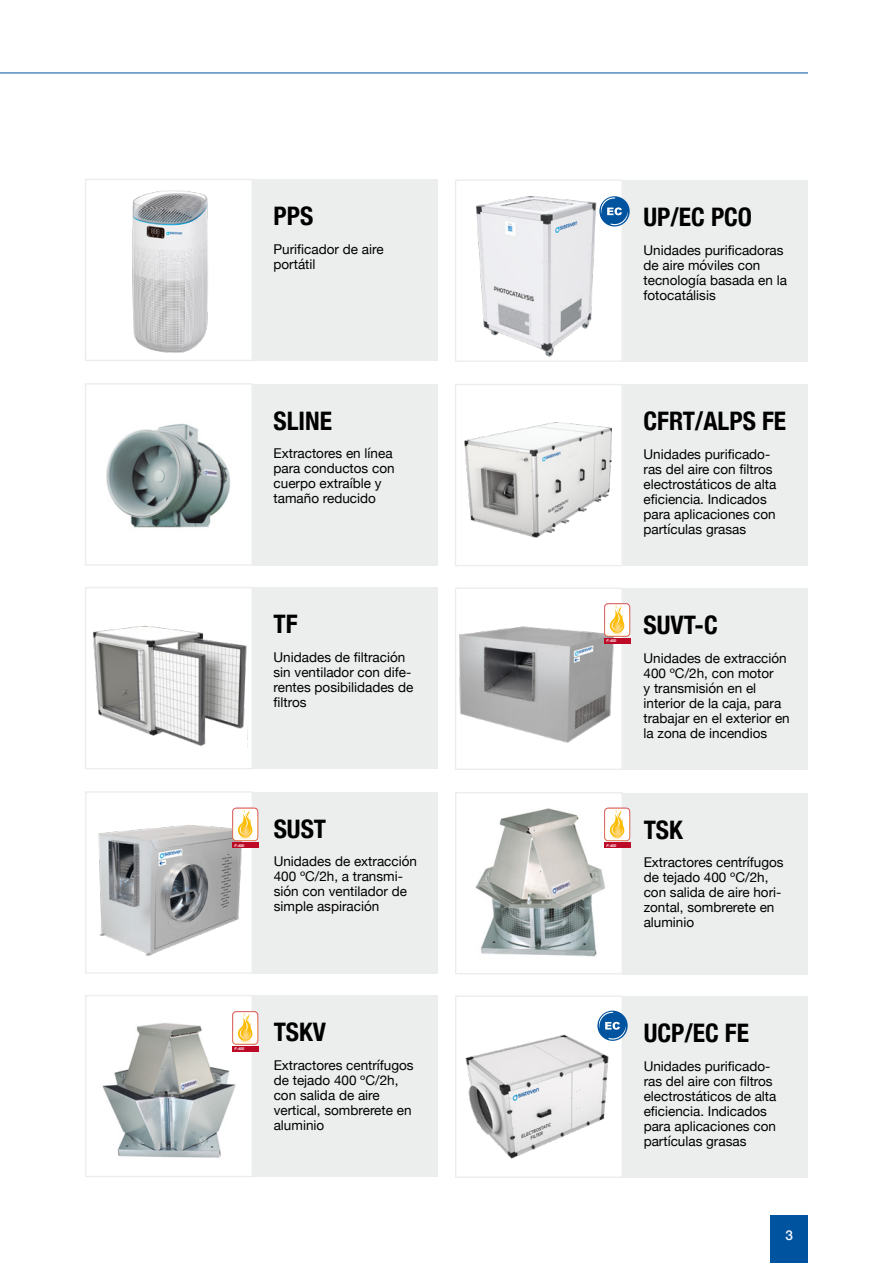
<style>
.page{position:relative;width:893px;height:1263px;background:#fff}
.page>*{position:absolute;margin:0;border:0;box-sizing:border-box;transform-origin:0 0}
.t1{font:700 condensed 25.5px "Helvetica Neue";color:#000}
.t2{font:13.5px/15px "Helvetica Neue";color:#000}
.t3{font:500 13.5px "Helvetica Neue";color:#fff}
.t4{font:italic 700 3.75px "Helvetica Neue";color:#fff}
</style>
<div class="page">
<div style="left:771px;top:1215px;width:37px;height:48px;background:#00539f"></div>
<hr style="left:0;top:73px;width:808px;height:1px;background:#00539f">
<img style="left:476px;top:196px;width:145px;height:161px">
<div style="left:253px;top:179px;width:185px;height:182px;background:#eceded"></div>
<div style="left:85px;top:179px;width:168px;height:182px;border:1px solid #eceded"></div>
<div style="left:623px;top:180px;width:185px;height:182px;background:#eceded"></div>
<div style="left:455px;top:179px;width:168px;height:183px;border:1px solid #eceded"></div>
<div style="left:253px;top:384px;width:185px;height:182px;background:#eceded"></div>
<div style="left:85px;top:383px;width:168px;height:183px;border:1px solid #eceded"></div>
<div style="left:623px;top:385px;width:185px;height:181px;background:#eceded"></div>
<div style="left:253px;top:587px;width:185px;height:182px;background:#eceded"></div>
<div style="left:85px;top:587px;width:168px;height:182px;border:1px solid #eceded"></div>
<div style="left:623px;top:588px;width:185px;height:182px;background:#eceded"></div>
<div style="left:455px;top:587px;width:168px;height:183px;border:1px solid #eceded"></div>
<img style="left:112px;top:179px;width:135px;height:182px">
<img style="left:455px;top:394px;width:168px;height:172px">
<img style="left:85px;top:623px;width:163px;height:125px">
<img style="left:455px;top:599px;width:166px;height:170px">
<div style="left:253px;top:792px;width:185px;height:182px;background:#eceded"></div>
<div style="left:85px;top:791px;width:168px;height:183px;border:1px solid #eceded"></div>
<div style="left:623px;top:793px;width:185px;height:181px;background:#eceded"></div>
<div style="left:455px;top:792px;width:168px;height:182px;border:1px solid #eceded"></div>
<img style="left:98px;top:807px;width:149px;height:150px">
<img style="left:475px;top:807px;width:143px;height:150px">
<div style="left:253px;top:995px;width:185px;height:182px;background:#eceded"></div>
<div style="left:85px;top:995px;width:168px;height:182px;border:1px solid #eceded"></div>
<div style="left:623px;top:996px;width:185px;height:182px;background:#eceded"></div>
<img style="left:102px;top:1023px;width:134px;height:135px">
<img style="left:106px;top:423px;width:125px;height:105px">
<svg style="left:599px;top:196px;width:31px;height:30px"></svg>
<svg style="left:601px;top:197px;width:27px;height:28px"></svg>
<div style="left:604px;top:638px;width:26px;height:6px;background:#bd0a26"></div>
<svg style="left:604px;top:603px;width:26px;height:34px"></svg>
<div style="left:604px;top:842px;width:26px;height:6px;background:#bd0a26"></div>
<svg style="left:604px;top:808px;width:26px;height:33px"></svg>
<div style="left:232px;top:842px;width:26px;height:6px;background:#bd0a26"></div>
<svg style="left:232px;top:808px;width:26px;height:33px"></svg>
<div style="left:232px;top:1046px;width:26px;height:6px;background:#bd0a26"></div>
<svg style="left:232px;top:1011px;width:26px;height:34px"></svg>
<img style="left:455px;top:996px;width:173px;height:182px">
<h1 class="t1" style="left:274px;top:195px;width:41px">PPS</h1>
<p class="t2" style="left:274px;top:242px;width:111px">Purificador de aire portátil</p>
<h1 class="t1" style="left:643px;top:196px;width:110px">UP/EC PCO</h1>
<p class="t2" style="left:643px;top:243px;width:145px">Unidades purificadoras de aire móviles con tecnología basada en la fotocatálisis</p>
<h1 class="t1" style="left:274px;top:399px;width:60px">SLINE</h1>
<h1 class="t1" style="left:643px;top:400px;width:144px">CFRT/ALPS FE</h1>
<p class="t2" style="left:274px;top:447px;width:123px">Extractores en línea para conductos con cuerpo extraíble y tamaño reducido</p>
<p class="t2" style="left:643px;top:447px;width:134px">Unidades purificado&shy;ras del aire con filtros electrostáticos de alta eficiencia. Indicados para aplicaciones con partículas grasas</p>
<h1 class="t1" style="left:274px;top:603px;width:26px">TF</h1>
<h1 class="t1" style="left:643px;top:604px;width:76px">SUVT-C</h1>
<p class="t4" style="left:606px;top:638px;width:11px">F-400</p>
<p class="t2" style="left:274px;top:650px;width:141px">Unidades de filtración sin ventilador con dife&shy;rentes posibilidades de filtros</p>
<p class="t2" style="left:643px;top:651px;width:148px">Unidades de extracción<br>400 ºC/2h, con motor<br>y transmisión en el interior de la caja, para trabajar en el exterior en la zona de incendios</p>
<h1 class="t1" style="left:274px;top:807px;width:54px">SUST</h1>
<p class="t4" style="left:234px;top:842px;width:11px">F-400</p>
<p class="t4" style="left:606px;top:842px;width:11px">F-400</p>
<p class="t2" style="left:274px;top:855px;width:145px">Unidades de extracción<br>400 ºC/2h, a transmi&shy;sión con ventilador de simple aspiración</p>
<h1 class="t1" style="left:644px;top:808px;width:41px">TSK</h1>
<p class="t2" style="left:644px;top:855px;width:141px">Extractores centrífugos de tejado 400 ºC/2h, con salida de aire hori&shy;zontal, sombrerete en aluminio</p>
<p class="t4" style="left:234px;top:1046px;width:11px">F-400</p>
<h1 class="t1" style="left:274px;top:1011px;width:54px">TSKV</h1>
<p class="t2" style="left:274px;top:1058px;width:141px">Extractores centrífugos de tejado 400 ºC/2h, con salida de aire vertical, sombrerete en aluminio</p>
<h1 class="t1" style="left:644px;top:1012px;width:107px">UCP/EC FE</h1>
<p class="t2" style="left:644px;top:1059px;width:134px">Unidades purificado&shy;ras del aire con filtros electrostáticos de alta eficiencia. Indicados para aplicaciones con partículas grasas</p>
<p class="t3" style="left:785px;top:1224px;width:9px">3</p>
</div>
